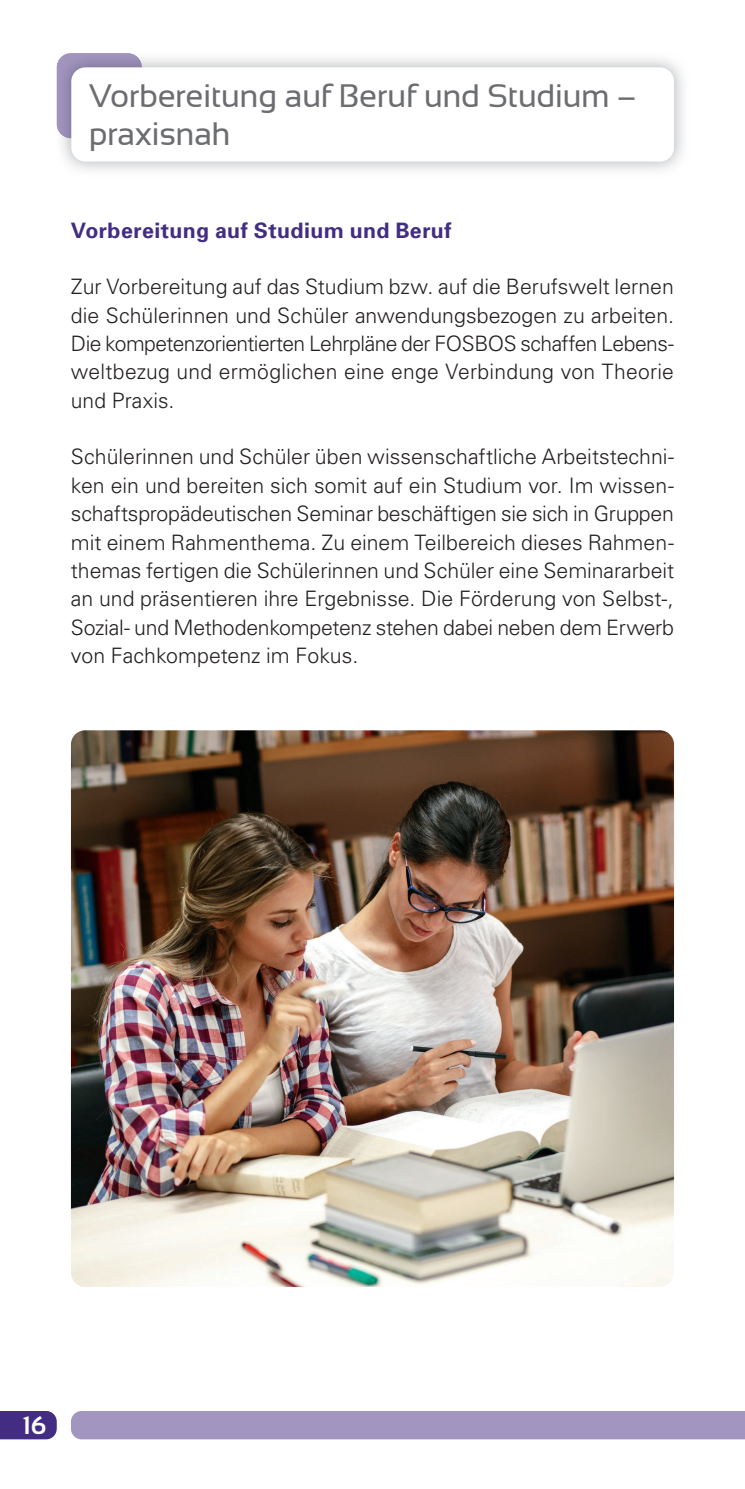
<style>
.page{position:relative;width:745px;height:1489px;background:#fff}
.page>*{position:absolute;margin:0;border:0;box-sizing:border-box;transform-origin:0 0}
.t1{font:32.5px/37.5px "Sansation";letter-spacing:-.015em;color:#6c6d70}
.t2{font:700 25px "Sansation";color:#fff}
.t3{font:300 21.25px/28.2px "Univers";letter-spacing:.005em;color:#231f20;text-align:justify}
.t4{font:700 21.25px "Univers";letter-spacing:.02em;color:#432d83}
</style>
<div class="page">
<div style="left:71px;top:1411px;width:673px;height:28px;background:#a295c0"></div>
<div style="left:0;top:1411px;width:57px;height:28px;background:#432d83"></div>
<img style="left:57px;top:53px;width:85px;height:85px;border-radius:14px">
<div style="left:71px;top:67px;width:602px;height:95px;background:#fff;border-radius:14px"></div>
<img style="left:71px;top:730px;width:602px;height:556px;border-radius:14px">
<h1 class="t1" style="left:89px;top:77px;width:548px">Vorbereitung auf Beruf und Studium – praxisnah</h1>
<h3 class="t4" style="left:71px;top:222px;width:382px">Vorbereitung auf Studium und Beruf</h3>
<p class="t3" style="left:71px;top:274px;width:604px">Zur Vorbereitung auf das Studium bzw. auf die Berufswelt lernen die Schülerinnen und Schüler anwendungsbezogen zu arbeiten.<br>Die kompetenzorientierten Lehrpläne der FOSBOS schaffen Lebens&shy;weltbezug und ermöglichen eine enge Verbindung von Theorie und Praxis.</p>
<p class="t3" style="left:71px;top:444px;width:604px">Schülerinnen und Schüler üben wissenschaftliche Arbeitstechni&shy;ken ein und bereiten sich somit auf ein Studium vor. Im wissen&shy;schaftspropädeutischen Seminar beschäftigen sie sich in Gruppen mit einem Rahmenthema. Zu einem Teilbereich dieses Rahmen&shy;themas fertigen die Schülerinnen und Schüler eine Seminararbeit an und präsentieren ihre Ergebnisse. Die Förderung von Selbst-, Sozial- und Methodenkompetenz stehen dabei neben dem Erwerb von Fachkompetenz im Fokus.</p>
<p class="t2" style="left:23px;top:1411px;width:25px">16</p>
</div>
